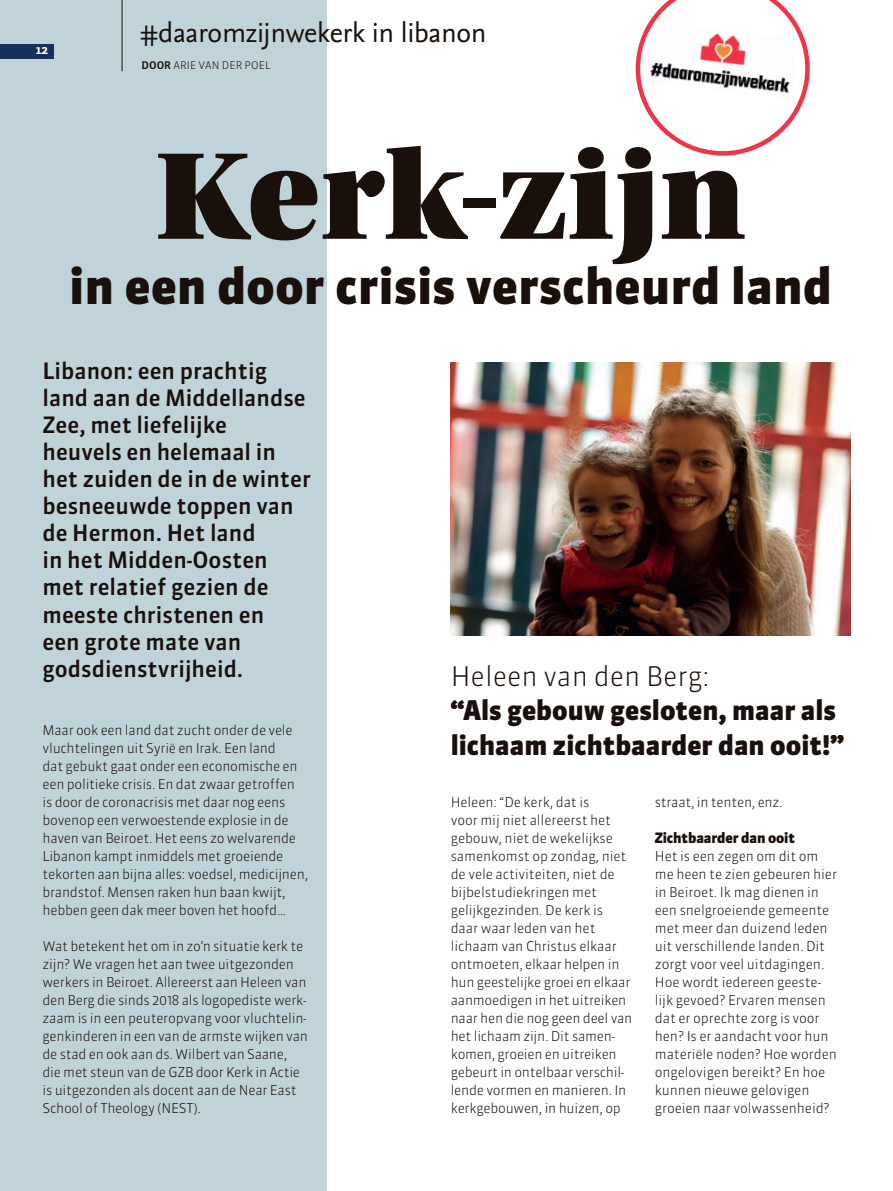
<style>
.page{position:relative;width:893px;height:1191px;background:#fff}
.page>*{position:absolute;margin:0;border:0;box-sizing:border-box;transform-origin:0 0}
.t1{font:130.8px "Utopia Std Black Headline";letter-spacing:.005em;color:#1a100b}
.t2{font:900 49.05px "Sanuk OT";letter-spacing:.01em;color:#1a100b}
.t3{font:28.5px "Nexus Sans";letter-spacing:-.01em;color:#1a100b}
.t4{font:900 27px/34.5px "Sanuk OT";color:#1a100b}
.t5{font:300 27px "Sanuk OT";color:#1a100b}
.t6{font:500 22.5px/27px "Sanuk OT";color:#1a100b}
.t7{font:700 14.85px "Nexus Sans";color:#fff}
.t8{font:900 14.25px "Sanuk OT";letter-spacing:-.01em;color:#1a100b}
.t9{font:300 13.5px/18px "Sanuk OT";letter-spacing:-.02em;color:#1a100b}
.t10{font:300 10.5px "Sanuk OT";letter-spacing:.01em;color:#1a100b}
.s1{font-weight:500}
</style>
<div class="page">
<div style="left:0;top:0;width:327px;height:1191px;background:#c0d3d9"></div>
<img style="left:451px;top:362px;width:399px;height:273px">
<hr style="left:122px;top:0;width:1px;height:71px;background:#1a100b">
<svg style="left:635px;top:0;width:175px;height:156px"></svg>
<div style="left:0;top:44px;width:53px;height:14px;background:#18305c"></div>
<p class="t7" style="left:36px;top:40px;width:14px">12</p>
<h3 class="t3" style="left:140px;top:15px;width:348px">#daaromzijnwekerk in libanon</h3>
<p class="t10" style="left:141px;top:58px;width:131px"><span class="s1">DOOR</span> ARIE VAN DER POEL</p>
<h1 class="t1" style="left:156px;top:128px;width:592px">Kerk-zijn</h1>
<h2 class="t2" style="left:70px;top:256px;width:764px">in een door crisis verscheurd land</h2>
<p class="t6" style="left:43px;top:358px;width:270px">Libanon: een prachtig land aan de Middellandse<br>Zee, met liefelijke heuvels en helemaal in het zuiden de in de winter besneeuwde toppen van de Hermon. Het land<br>in het Midden-Oosten met relatief gezien de meeste christenen en<br>een grote mate van godsdienstvrijheid.</p>
<p class="t9" style="left:43px;top:721px;width:267px">Maar ook een land dat zucht onder de vele vluchtelingen uit Syrië en Irak. Een land<br>dat gebukt gaat onder een economische en een politieke crisis. En dat zwaar getroffen is door de coronacrisis met daar nog eens bovenop een verwoestende explosie in de haven van Beiroet. Het eens zo welvarende Libanon kampt inmiddels met groeiende tekorten aan bijna alles: voedsel, medicijnen, brandstof. Mensen raken hun baan kwijt, hebben geen dak meer boven het hoofd…</p>
<p class="t9" style="left:43px;top:937px;width:267px">Wat betekent het om in zo’n situatie kerk te zijn? We vragen het aan twee uitgezonden werkers in Beiroet. Allereerst aan Heleen van den Berg die sinds 2018 als logopediste werk&shy;zaam is in een peuteropvang voor vluchtelin&shy;genkinderen in een van de armste wijken van de stad en ook aan ds. Wilbert van Saane, die met steun van de GZB door Kerk in Actie is uitgezonden als docent aan de Near East School of Theology (NEST).</p>
<h3 class="t5" style="left:451px;top:659px;width:260px">Heleen van den Berg:</h3>
<h3 class="t4" style="left:451px;top:693px;width:395px">“Als gebouw gesloten, maar als lichaam zichtbaarder dan ooit!”</h3>
<p class="t9" style="left:451px;top:793px;width:183px">Heleen: “De kerk, dat is<br>voor mij niet allereerst het gebouw, niet de wekelijkse samenkomst op zondag, niet de vele activiteiten, niet de bijbelstudiekringen met gelijkgezinden. De kerk is daar waar leden van het lichaam van Christus elkaar ontmoeten, elkaar helpen in hun geestelijke groei en elkaar aanmoedigen in het uitreiken naar hen die nog geen deel van het lichaam zijn. Dit samen&shy;komen, groeien en uitreiken gebeurt in ontelbaar verschil&shy;lende vormen en manieren. In kerkgebouwen, in huizen, op</p>
<p class="t9" style="left:655px;top:793px;width:129px">straat, in tenten, enz.</p>
<p class="t8" style="left:655px;top:829px;width:142px">Zichtbaarder dan ooit</p>
<p class="t9" style="left:655px;top:847px;width:184px">Het is een zegen om dit om me heen te zien gebeuren hier in Beiroet. Ik mag dienen in een snelgroeiende gemeente met meer dan duizend leden uit verschillende landen. Dit zorgt voor veel uitdagingen.<br>Hoe wordt iedereen geeste&shy;lijk gevoed? Ervaren mensen dat er oprechte zorg is voor hen? Is er aandacht voor hun materiële noden? Hoe worden ongelovigen bereikt? En hoe kunnen nieuwe gelovigen groeien naar volwassenheid?</p>
</div>
